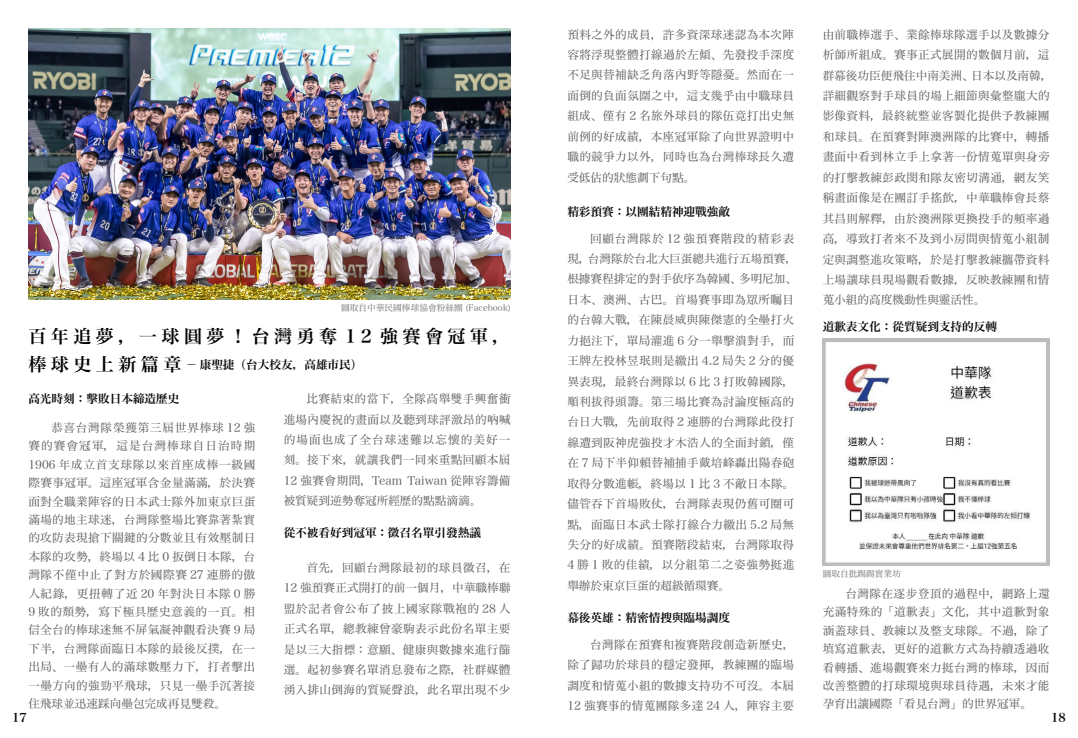
<style>
.page{position:relative;width:1078px;height:738px;background:#fff}
.page>*{position:absolute;margin:0;border:0;box-sizing:border-box;transform-origin:0 0}
.t1{font:18px "Hira Min Pro W6";letter-spacing:.25em;color:#000}
.t2{font:12px "Hira Min Pro N W6";color:#000}
.t3{font:11.6px/20.4px "Hira Min Pro W3";letter-spacing:.03em;color:#595757;text-align:justify}
.t4{font:11.6px "Hira Min Pro W6";color:#000}
.t5{font:8.7px "Hira Min Pro W3";color:#727171}
.s1{font-size:18px}
.s2{font-family:"Source Han Serif TW"}
</style>
<div class="page">
<img style="left:822px;top:338px;width:227px;height:227px">
<img style="left:28px;top:28px;width:482px;height:271px">
<p class="t3" style="left:567px;top:23px;width:228px">預料之外的成員，許多資深球迷認為本次陣容將浮現整體打線過於左傾、先發投手深度不足與替補缺乏角落內野等隱憂。然而在一面倒的負面氛圍之中，這支幾乎由中職球員組成、僅有 2 名旅外球員的隊伍竟打出史無前例的好成績，本座冠軍除了向世界證明中職的競爭力以外，同時也為台灣棒球長久遭受低估的狀態劃下句點。</p>
<p class="t3" style="left:822px;top:23px;width:231px;text-align:left">由前職棒選手、業餘棒球隊選手以及數據分析師所組成。賽事正式展開的數個月前，這群幕後功臣便飛往中南美洲、日本以及南韓，詳細觀察對手球員的場上細節與彙整龐大的影像資料，最終統整並客製化提供予教練團和球員。在預賽對陣澳洲隊的比賽中，轉播畫面中看到林立手上拿著一份情蒐單與身旁的打擊教練彭政閔和隊友密切溝通，網友笑稱畫面像是在團訂手搖飲，中華職棒會長蔡其昌則解釋，由於澳洲隊更換投手的頻率過高，導致打者來不及到小房間與情蒐小組制定與調整進攻策略，於是打擊教練攜帶資料上場讓球員現場觀看數據，反映教練團和情蒐小組的高度機動性與靈活性。</p>
<p class="t4" style="left:567px;top:201px;width:164px">精彩預賽：以團結精神迎戰強敵</p>
<p class="t3" style="left:567px;top:227px;width:231px;text-align:left;text-indent:23px">回顧台灣隊於 12 強預賽階段的精彩表現，台灣隊於台北大巨蛋總共進行五場預賽，根據賽程排定的對手依序為韓國、多明尼加、日本、澳洲、古巴。首場賽事即為眾所矚目的台韓大戰，在陳晨威與陳傑憲的全壘打火力挹注下，單局灌進 6 分一舉擊潰對手，而王牌左投林昱珉則是繳出 4.2 局失 2 分的優異表現，最終台灣隊以 6 比 3 打敗韓國隊，順利拔得頭籌。第三場比賽為討論度極高的台日大戰，先前取得 2 連勝的台灣隊此役打線遭到阪神虎強投才木浩人的全面封鎖，僅在 7 局下半仰賴替補捕手戴培峰轟出陽春砲取得分數進帳，終場以 1 比 3 不敵日本隊。儘管吞下首場敗仗，台灣隊表現仍舊可圈可點，面臨日本武士隊打線合力繳出 5.2 局無失分的好成績。預賽階段結束，台灣隊取得<br>4 勝 1 敗的佳績，以分組第二之姿強勢挺進舉辦於東京巨蛋的超級循環賽。</p>
<p class="t5" style="left:341px;top:300px;width:171px">圖取自中華民國棒球協會粉絲團 (Facebook)</p>
<p class="t4" style="left:822px;top:316px;width:176px">道歉表文化：從質疑到支持的反轉</p>
<h1 class="t1" style="left:28px;top:320px;width:483px">百年追夢，一球圓夢！台灣勇奪 12 強賽會冠軍，</h1>
<p class="t4" style="left:28px;top:353px;width:335px"><span class="s1">棒球史上新篇章</span>－康聖捷（台大校友，高雄市民）</p>
<p class="t4" style="left:28px;top:388px;width:153px">高光時刻：擊敗日本締造歷史</p>
<p class="t3" style="left:283px;top:387px;width:228px;text-indent:23px">比賽結束的當下，全隊高舉雙手興奮衝進場內慶祝的畫面以及聽到球評激昂的吶喊的場面也成了全台球迷難以忘懷的美好一刻。接下來，就讓我們一同來重點回顧本屆12 強賽會期間，Team Taiwan 從陣容籌備被質疑到逆勢奪冠所經歷的點點滴滴。</p>
<p class="t3" style="left:28px;top:417px;width:228px;line-height:18.4px;text-indent:23px">恭喜台灣隊榮獲第三屆世界棒球 12 強賽的賽會冠軍，這是台灣棒球自日治時期1906 年成立首支球隊以來首座成棒一級國際賽事冠軍。這座冠軍含金量滿滿，於決賽面對全職業陣容的日本武士隊外加東京巨蛋滿場的地主球迷，台灣隊整場比賽靠著紮實的攻防表現搶下關鍵的分數並且有效壓制日本隊的攻勢，終場以 4 比 0 扳倒日本隊，台灣隊不僅中止了對方於國際賽 27 連勝的傲人紀錄，更扭轉了近 20 年對決日本隊 0 勝9 敗的頹勢，寫下極具歷史意義的一頁。相信全台的棒球迷無不屏氣凝神觀看決賽 9 局下半，台灣隊面臨日本隊的最後反撲，在一出局、一壘有人的滿球數壓力下，打者擊出一壘方向的強勁平飛球，只見一壘手沉著接住飛球並迅速<span class="s2">踩</span>向壘包完成再見雙殺。</p>
<p class="t4" style="left:283px;top:522px;width:199px">從不被看好到冠軍：徵召名單引發熱議</p>
<p class="t3" style="left:283px;top:555px;width:228px;text-indent:23px">首先，回顧台灣隊最初的球員徵召，在12 強預賽正式開打的前一個月，中華職棒聯盟於記者會公布了披上國家隊戰袍的 28 人正式名單，總教練曾豪駒表示此份名單主要是以三大指標：意願、健康與數據來進行篩選。起初參賽名單消息發布之際，社群媒體湧入排山倒海的質疑聲浪，此名單出現不少</p>
<p class="t5" style="left:822px;top:565px;width:80px">圖取自批踢踢實業坊</p>
<p class="t3" style="left:822px;top:582px;width:228px;line-height:18.4px;text-indent:23px">台灣隊在逐步登頂的過程中，網路上還充滿特殊的「道歉表」文化，其中道歉對象涵蓋球員、教練以及整支球隊。不過，除了填寫道歉表，更好的道歉方式為持續透過收看轉播、進場觀賽來力挺台灣的棒球，因而改善整體的打球環境與球員待遇，未來才能孕育出讓國際「看見台灣」的世界冠軍。</p>
<p class="t4" style="left:567px;top:607px;width:164px">幕後英雄：精密情搜與臨場調度</p>
<p class="t3" style="left:567px;top:632px;width:228px;text-indent:23px">台灣隊在預賽和複賽階段創造新歷史，除了歸功於球員的穩定發揮，教練團的臨場調度和情蒐小組的數據支持功不可沒。本屆12 強賽事的情蒐團隊多達 24 人，陣容主要</p>
<p class="t2" style="left:12px;top:706px;width:16px">17</p>
<p class="t2" style="left:1050px;top:706px;width:16px">18</p>
</div>
